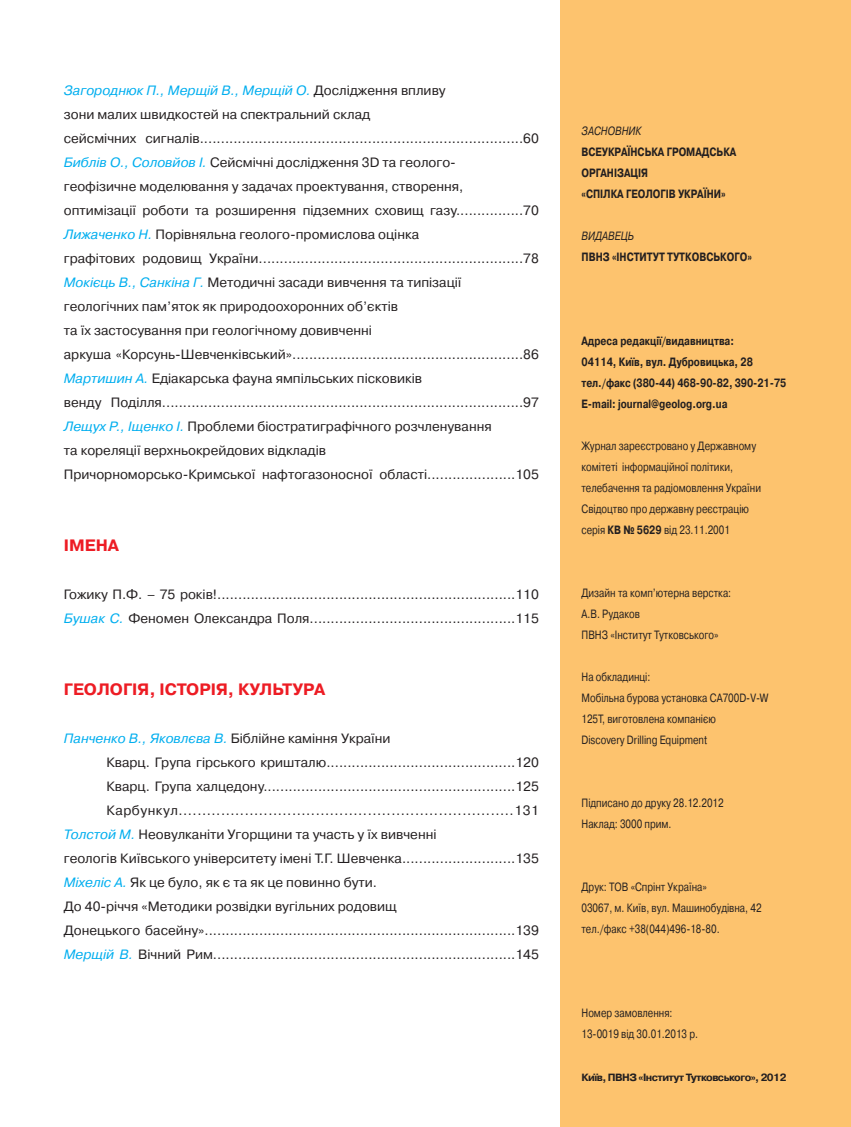
<style>
.page{position:relative;width:851px;height:1127px;background:#fff}
.page>*{position:absolute;margin:0;border:0;box-sizing:border-box;transform-origin:0 0}
.t1{font:700 16.5px "Pragmatica C";color:#ed1c24}
.t2{font:13.5px/24px "Pragmatica C";color:#231f20}
.t3{font:13.5px "Pragmatica C";letter-spacing:.04em;color:#231f20}
.t4{font:12px/21px "Pragmatica C";color:#231f20;scale:.8 1}
.t5{font:700 12px/21px "Pragmatica C";color:#231f20;scale:.8 1}
.t6{font:italic 12px "Pragmatica C";color:#231f20;scale:.8 1}
.t7{font:700 10.5px "Pragmatica C";letter-spacing:-.05em;color:#231f20}
.s1{font-style:italic;color:#00aeef}
.s2{font-weight:700}
</style>
<div class="page">
<div style="left:560px;top:0;width:290px;height:1127px;background:#fdc36e"></div>
<p class="t2" style="left:64px;top:79px;width:476px"><span class="s1">Загороднюк П., Мерщій В., Мерщій О.</span> Дослідження впливу<br>зони малих швидкостей на спектральний склад<br>сейсмічних сигналів.............................................................................60<br><span class="s1">Библів О., Соловйов І.</span> Сейсмічні дослідження 3D та геолого-<br>геофізичне моделювання у задачах проектування, створення, оптимізації роботи та розширення підземних сховищ газу................70<br><span class="s1">Лижаченко Н.</span> Порівняльна геолого-промислова оцінка<br>графітових родовищ України...............................................................78<br><span class="s1">Мокієць В., Санкіна Г.</span> Методичні засади вивчення та типізації геологічних пам’яток як природоохоронних об’єктів<br>та їх застосування при геологічному довивченні<br>аркуша «Корсунь-Шевченківський».......................................................86<br><span class="s1">Мартишин А.</span> Едіакарська фауна ямпільських пісковиків<br>венду Поділля......................................................................................97<br><span class="s1">Лещух Р., Іщенко І.</span> Проблеми біостратиграфічного розчленування<br>та кореляції верхньокрейдових відкладів<br>Причорноморсько-Кримської нафтогазоносної області.....................105</p>
<p class="t1" style="left:64px;top:539px;width:57px">ІМЕНА</p>
<p class="t2" style="left:64px;top:583px;width:476px">Гожику П.Ф. – 75 років!.......................................................................110<br><span class="s1">Бушак С.</span> Феномен Олександра Поля.................................................115</p>
<p class="t1" style="left:64px;top:683px;width:263px">ГЕОЛОГІЯ, ІСТОРІЯ, КУЛЬТУРА</p>
<p class="t2" style="left:64px;top:727px;width:328px"><span class="s1">Панченко В., Яковлєва В.</span> Біблійне каміння України</p>
<p class="t2" style="left:106px;top:751px;width:434px">Кварц. Група гірського кришталю.............................................120</p>
<p class="t2" style="left:106px;top:775px;width:434px">Кварц. Група халцедону............................................................125</p>
<p class="t3" style="left:106px;top:805px;width:434px">Карбункул.......................................................................131</p>
<p class="t2" style="left:64px;top:823px;width:374px"><span class="s1">Толстой М.</span> Неовулканіти Угорщини та участь у їх вивченні</p>
<p class="t2" style="left:64px;top:847px;width:476px">геологів Київського університету імені Т.Г. Шевченка...........................135</p>
<p class="t2" style="left:64px;top:871px;width:315px"><span class="s1">Міхеліс А.</span> Як це було, як є та як це повинно бути.</p>
<p class="t2" style="left:64px;top:895px;width:334px">До 40-річчя «Методики розвідки вугільних родовищ</p>
<p class="t2" style="left:64px;top:919px;width:476px">Донецького басейну»..........................................................................139</p>
<p class="t2" style="left:64px;top:943px;width:476px"><span class="s1">Мерщій В.</span> Вічний Рим........................................................................145</p>
<p class="t6" style="left:581px;top:127px;width:76px">ЗАСНОВНИК</p>
<p class="t5" style="left:581px;top:143px;width:195px">ВСЕУКРАЇНСЬКА ГРОМАДСЬКА<br>ОРГАНІЗАЦІЯ<br>«СПІЛКА ГЕОЛОГІВ УКРАЇНИ»</p>
<p class="t6" style="left:581px;top:232px;width:67px">ВИДАВЕЦЬ</p>
<p class="t5" style="left:581px;top:248px;width:214px">ПВНЗ «ІНСТИТУТ ТУТКОВСЬКОГО»</p>
<p class="t5" style="left:581px;top:332px;width:258px">Адреса редакції/видавництва:<br>04114, Київ, вул. Дубровицька, 28 тел./факс (380-44) 468-90-82, 390-21-75<br>E-mail: journal@geolog.org.ua</p>
<p class="t4" style="left:581px;top:437px;width:226px">Журнал зареєстровано у Державному комітеті інформаційної політики, телебачення та радіомовлення України Свідоцтво про державну реєстрацію серія <span class="s2">КВ № 5629</span> від 23.11.2001</p>
<p class="t4" style="left:581px;top:584px;width:189px">Дизайн та комп’ютерна верстка:<br>А.В. Рудаков<br>ПВНЗ «Інститут Тутковського»</p>
<p class="t4" style="left:581px;top:668px;width:234px">На обкладинці:<br>Мобільна бурова установка СА700D-V-W<br>125T, виготовлена компанією<br>Discovery Drilling Equipment</p>
<p class="t4" style="left:581px;top:794px;width:179px">Підписано до друку 28.12.2012<br>Наклад: 3000 прим.</p>
<p class="t4" style="left:581px;top:878px;width:227px">Друк: ТОВ «Спрінт Україна»<br>03067, м. Київ, вул. Машинобудівна, 42 тел./факс +38(044)496-18-80.</p>
<p class="t4" style="left:581px;top:1004px;width:147px">Номер замовлення:<br>13-0019 від 30.01.2013 р.</p>
<p class="t7" style="left:581px;top:1073px;width:206px">Київ, ПВНЗ «Інститут Тутковського», 2012</p>
</div>
